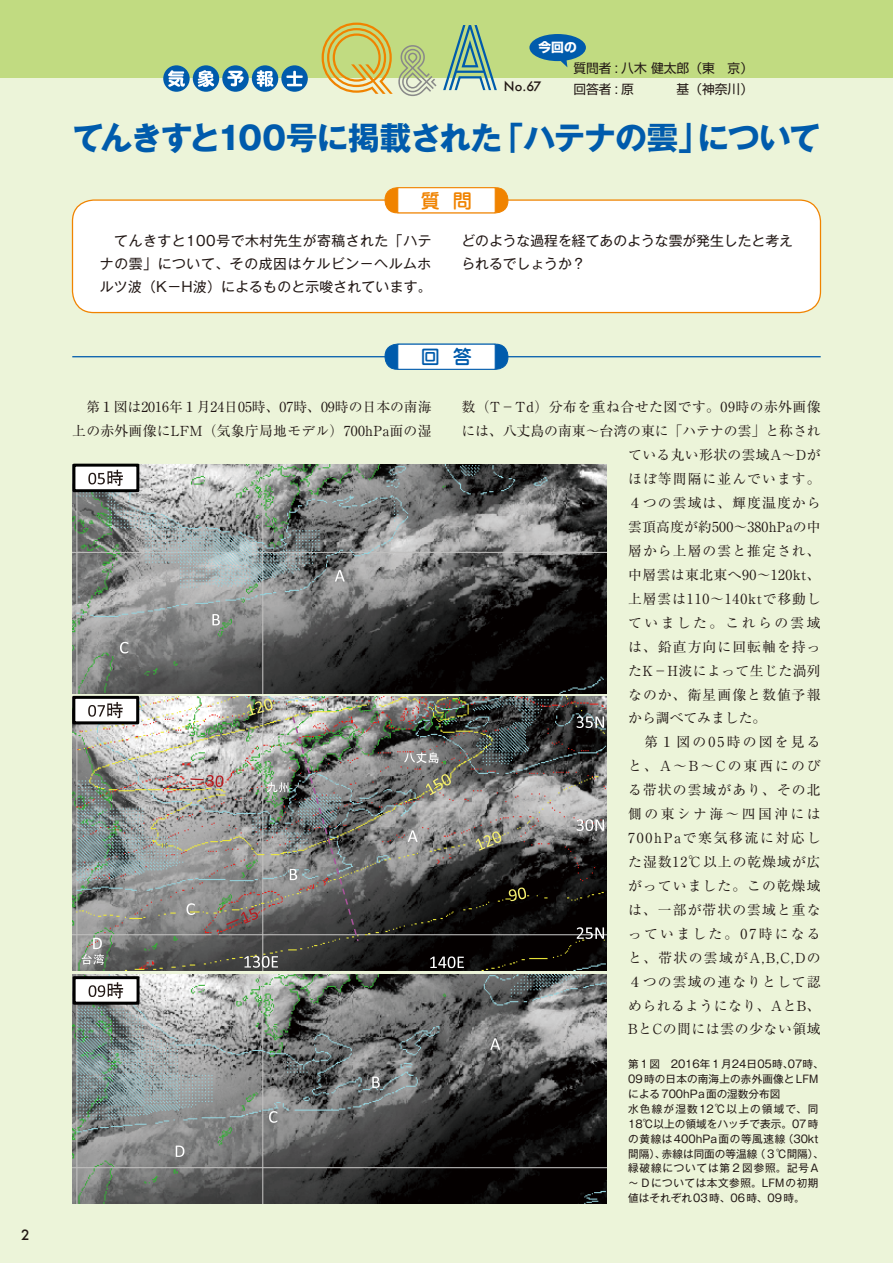
<style>
.page{position:relative;width:893px;height:1263px;background:#fff}
.page>*{position:absolute;margin:0;border:0;box-sizing:border-box;transform-origin:0 0}
.t1{font:700 31.95px "Gothic MB101 Pro";letter-spacing:-.04em;color:#005bac}
.t2{font:500 19.2px "Jun 34 Pro";color:#005bac}
.t3{font:500 19.2px "Jun 34 Pro";color:#f08300}
.t4{font:13.8px "Ryumin Pro";letter-spacing:.06em;color:#221815}
.t5{font:13.8px/23.4px "Gothic MB101 Pro";letter-spacing:.015em;color:#221815;text-align:justify}
.t6{font:13.8px/23.9px "Ryumin Pro";color:#221815}
.t7{font:13.8px "Ryumin Pro";letter-spacing:.035em;color:#221815}
.t8{font:13.8px "Ryumin Pro";letter-spacing:.03em;color:#221815}
.t9{font:13.8px "Ryumin Pro";letter-spacing:.16em;color:#221815}
.t10{font:13.8px "Ryumin Pro";letter-spacing:.175em;color:#221815}
.t11{font:13.8px "Ryumin Pro";letter-spacing:.015em;color:#221815}
.t12{font:13.8px "Ryumin Pro";letter-spacing:.095em;color:#221815}
.t13{font:13.8px "Ryumin Pro";letter-spacing:.125em;color:#221815}
.t14{font:13.8px "Ryumin Pro";letter-spacing:.025em;color:#221815}
.t15{font:13.8px "Ryumin Pro";letter-spacing:.145em;color:#221815}
.t16{font:500 13.8px "Futura";color:#221815}
.t17{font:12.75px/20.2px "Shin Go Pro";color:#221815}
.t18{font:500 12.75px "Futura";color:#221815}
.t19{font:700 12.75px "Shin Go Pro";color:#fff}
.t20{font:10.65px/14.9px "Gothic MB101 Pr 5";letter-spacing:.01em;color:#221815}
</style>
<div class="page">
<div style="left:0;top:0;width:893px;height:79px;background:#c1db81"></div>
<div style="left:0;top:79px;width:893px;height:1184px;background:#ecf4d9"></div>
<hr style="left:72px;top:356px;width:749px;height:1px;background:#005bac">
<div style="left:385px;top:344px;width:123px;height:25px;background:#005bac;border-radius:12px"></div>
<div style="left:385px;top:344px;width:123px;height:25px;border:1px solid #005bac;border-radius:12px"></div>
<div style="left:398px;top:344px;width:97px;height:25px;background:#fff"></div>
<div style="left:72px;top:200px;width:748px;height:113px;background:#fff;border-radius:21px"></div>
<div style="left:72px;top:199px;width:749px;height:114px;border:1px solid #f08300;border-radius:21px"></div>
<div style="left:385px;top:188px;width:123px;height:25px;background:#f08300;border-radius:12px"></div>
<div style="left:385px;top:188px;width:123px;height:25px;border:1px solid #f08300;border-radius:12px"></div>
<div style="left:398px;top:188px;width:97px;height:25px;background:#fff"></div>
<div style="left:529px;top:34px;width:57px;height:27px;background:#005bac;border-radius:50%"></div>
<svg style="left:559px;top:60px;width:8px;height:7px"></svg>
<svg style="left:322px;top:23px;width:115px;height:73px"></svg>
<svg style="left:443px;top:25px;width:54px;height:65px"></svg>
<svg style="left:163px;top:65px;width:27px;height:27px"></svg>
<svg style="left:168px;top:70px;width:17px;height:17px"></svg>
<div style="left:193px;top:65px;width:26px;height:27px;background:#005bac;border-radius:50%"></div>
<svg style="left:198px;top:70px;width:16px;height:17px"></svg>
<svg style="left:222px;top:65px;width:27px;height:27px"></svg>
<svg style="left:227px;top:71px;width:17px;height:15px"></svg>
<div style="left:252px;top:65px;width:26px;height:27px;background:#005bac;border-radius:50%"></div>
<svg style="left:257px;top:70px;width:16px;height:17px"></svg>
<svg style="left:281px;top:65px;width:27px;height:27px"></svg>
<svg style="left:286px;top:71px;width:17px;height:15px"></svg>
<img style="left:72px;top:464px;width:535px;height:229px">
<img style="left:73px;top:697px;width:534px;height:273px">
<img style="left:72px;top:975px;width:535px;height:228px">
<svg style="left:72px;top:464px;width:67px;height:28px;background:#a6a5a5"></svg>
<svg style="left:72px;top:696px;width:67px;height:28px;background:#a6a5a5"></svg>
<svg style="left:73px;top:976px;width:67px;height:29px;background:#a2a1a1"></svg>
<svg style="left:408px;top:830px;width:10px;height:12px"></svg>
<svg style="left:82px;top:938px;width:22px;height:27px"></svg>
<svg style="left:404px;top:752px;width:35px;height:11px"></svg>
<svg style="left:426px;top:774px;width:25px;height:21px"></svg>
<svg style="left:120px;top:642px;width:8px;height:11px"></svg>
<svg style="left:212px;top:614px;width:8px;height:11px"></svg>
<svg style="left:335px;top:570px;width:10px;height:11px"></svg>
<img style="left:186px;top:699px;width:173px;height:242px">
<svg style="left:476px;top:831px;width:25px;height:19px"></svg>
<svg style="left:509px;top:887px;width:17px;height:14px"></svg>
<svg style="left:577px;top:819px;width:27px;height:12px"></svg>
<svg style="left:430px;top:956px;width:34px;height:12px"></svg>
<svg style="left:244px;top:956px;width:34px;height:12px"></svg>
<svg style="left:577px;top:716px;width:27px;height:12px"></svg>
<svg style="left:577px;top:927px;width:27px;height:12px"></svg>
<svg style="left:490px;top:1038px;width:10px;height:12px"></svg>
<svg style="left:372px;top:1077px;width:8px;height:11px"></svg>
<svg style="left:269px;top:1111px;width:8px;height:12px"></svg>
<svg style="left:176px;top:1145px;width:8px;height:12px"></svg>
<p class="t16" style="left:21px;top:1225px;width:10px">2</p>
<p class="t19" style="left:539px;top:37px;width:40px">今回の</p>
<p class="t18" style="left:504px;top:77px;width:39px">No.67</p>
<p class="t17" style="left:573px;top:57px;width:181px">質問者 : 八木 健太郎（東　京）回答者 : 原 　　　基（神奈川）</p>
<h1 class="t1" style="left:72px;top:111px;width:750px">てんきすと100号に掲載された「ハテナの雲」について</h1>
<h2 class="t3" style="left:421px;top:185px;width:53px">質 問</h2>
<p class="t5" style="left:100px;top:227px;width:333px">　てんきすと100号で木村先生が寄稿された「ハテナの雲」について、その成因はケルビン－ヘルムホルツ波（K－H波）によるものと示唆されています。</p>
<p class="t5" style="left:461px;top:227px;width:333px">どのような過程を経てあのような雲が発生したと考えられるでしょうか？</p>
<h2 class="t2" style="left:421px;top:341px;width:53px">回 答</h2>
<p class="t6" style="left:72px;top:394px;width:361px">　第１図は2016年１月24日05時、07時、09時の日本の南海上の赤外画像にLFM（気象庁局地モデル）700hPa面の湿</p>
<p class="t7" style="left:461px;top:396px;width:361px">数（T－Td）分布を重ね合せた図です。09時の赤外画像</p>
<p class="t6" style="left:461px;top:418px;width:361px">には、八丈島の南東～台湾の東に「ハテナの雲」と称され</p>
<p class="t14" style="left:628px;top:444px;width:194px">ている丸い形状の雲域A～Dが</p>
<p class="t4" style="left:628px;top:468px;width:194px">ほぼ等間隔に並んでいます。</p>
<p class="t4" style="left:628px;top:492px;width:194px">４つの雲域は、輝度温度から</p>
<p class="t11" style="left:628px;top:516px;width:194px">雲頂高度が約500～380hPaの中</p>
<p class="t4" style="left:628px;top:540px;width:194px">層から上層の雲と推定され、</p>
<p class="t8" style="left:628px;top:564px;width:194px">中層雲は東北東へ90～120kt、</p>
<p class="t4" style="left:628px;top:588px;width:194px">上層雲は110～140ktで移動し</p>
<p class="t10" style="left:628px;top:612px;width:194px">ていました。これらの雲域</p>
<p class="t4" style="left:628px;top:636px;width:194px">は、鉛直方向に回転軸を持っ</p>
<p class="t8" style="left:628px;top:659px;width:194px">たK－H波によって生じた渦列</p>
<p class="t4" style="left:628px;top:683px;width:194px">なのか、衛星画像と数値予報</p>
<p class="t6" style="left:628px;top:705px;width:140px">から調べてみました。</p>
<p class="t9" style="left:628px;top:731px;width:194px">　第１図の05時の図を見る</p>
<p class="t15" style="left:628px;top:755px;width:194px">と、A～B～Cの東西にのび</p>
<p class="t4" style="left:628px;top:779px;width:194px">る帯状の雲域があり、その北</p>
<p class="t10" style="left:628px;top:803px;width:194px">側の東シナ海～四国沖には</p>
<p class="t13" style="left:628px;top:827px;width:194px">700hPaで寒気移流に対応し</p>
<p class="t4" style="left:628px;top:851px;width:194px">た湿数12℃以上の乾燥域が広</p>
<p class="t4" style="left:628px;top:875px;width:194px">がっていました。この乾燥域</p>
<p class="t4" style="left:628px;top:899px;width:194px">は、一部が帯状の雲域と重な</p>
<p class="t9" style="left:628px;top:923px;width:194px">っていました。07時になる</p>
<p class="t12" style="left:628px;top:947px;width:194px">と、帯状の雲域がA,B,C,Dの</p>
<p class="t4" style="left:628px;top:970px;width:194px">４つの雲域の連なりとして認</p>
<p class="t7" style="left:628px;top:994px;width:194px">められるようになり、AとB、</p>
<p class="t4" style="left:628px;top:1018px;width:194px">BとCの間には雲の少ない領域</p>
<p class="t20" style="left:628px;top:1056px;width:197px">第１図　2016年１月24日05時、07時、<br>09時の日本の南海上の赤外画像とLFMによる700hPa面の湿数分布図<br>水色線が湿数12℃以上の領域で、同<br>18℃以上の領域をハッチで表示。07時の黄線は400hPa面の等風速線（30kt間隔）、赤線は同面の等温線（３℃間隔）、緑破線については第２図参照。記号A～ Dについては本文参照。LFMの初期値はそれぞれ03時、06時、09時。</p>
</div>
